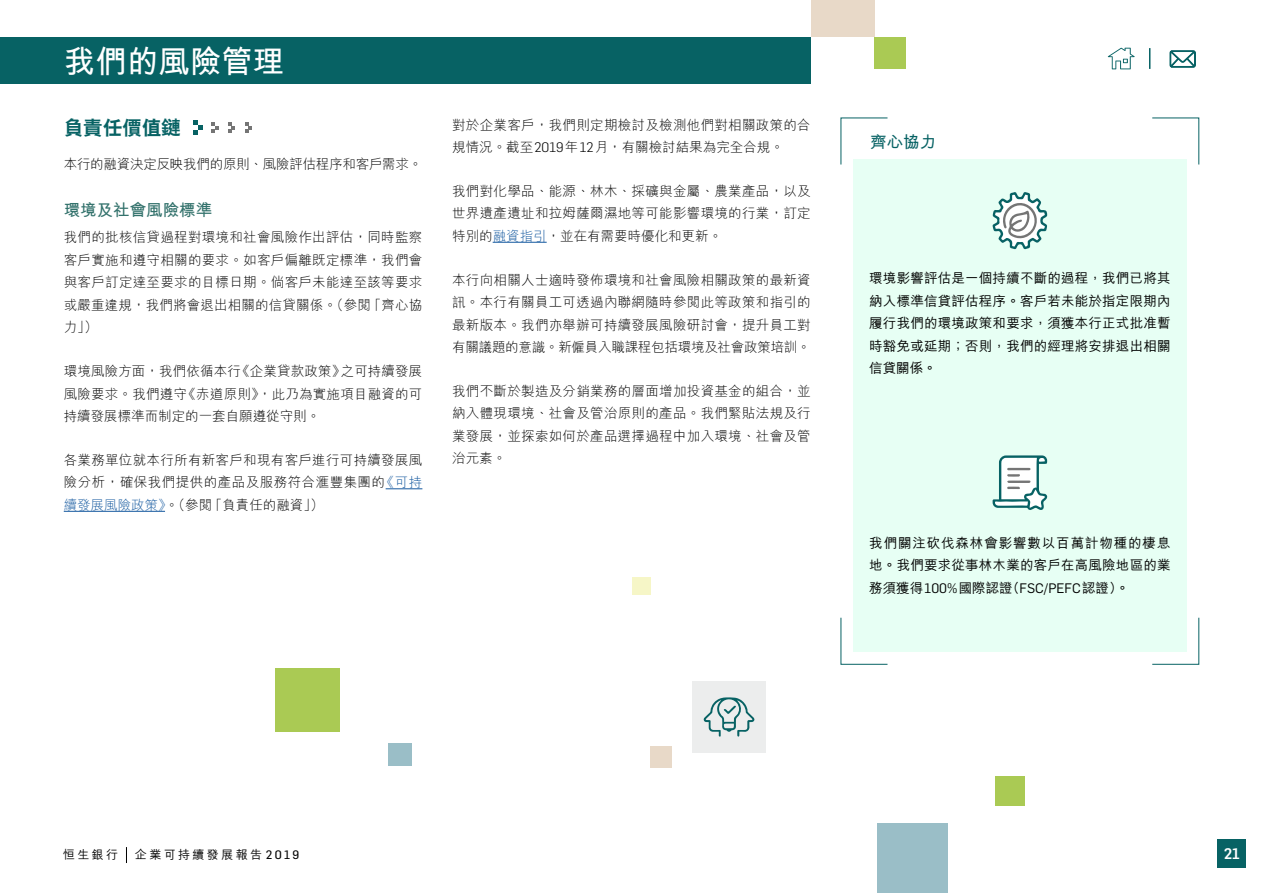
<style>
.page{position:relative;width:1263px;height:893px;background:#fff}
.page>*{position:absolute;margin:0;border:0;box-sizing:border-box;transform-origin:0 0}
.t1{font:700 31.5px "M Hei HK";color:#fff}
.t2{font:800 19.5px "C Hei 2 HK";color:#076264}
.t3{font:700 16.5px "M Hei HK";color:#33726c}
.t4{font:700 16.5px "M Hei HK";color:#076264}
.t5{font:500 15px "Flama";color:#fff}
.t6{font:300 13.5px/22.5px "M Hei HK";letter-spacing:.02em;color:#000;text-align:justify}
.t7{font:500 13.5px/22.5px "M Hei HK";letter-spacing:.015em;color:#000;text-align:justify}
.t8{font:300 13.5px "M Hei HK";letter-spacing:-.015em;color:#000}
.t9{font:500 12px "M Hei HK";letter-spacing:.2em;color:#000}
.s1{color:#15599f}
.s2{font-family:"Flama"}
.s3{font-family:"Flama";font-weight:400}
.s4{font-family:"Flama Basic";font-weight:400}
</style>
<div class="page">
<svg style="left:126px;top:847px;width:1px;height:16px"></svg>
<div style="left:811px;top:0;width:63px;height:37px;background:#e8d9c8"></div>
<div style="left:874px;top:37px;width:32px;height:32px;background:#aaca54"></div>
<div style="left:0;top:37px;width:811px;height:47px;background:#076264"></div>
<div style="left:632px;top:577px;width:19px;height:18px;background:#f6f6c7"></div>
<div style="left:651px;top:746px;width:21px;height:22px;background:#e8d9c8"></div>
<div style="left:692px;top:681px;width:74px;height:72px;background:#eceded"></div>
<svg style="left:703px;top:697px;width:52px;height:40px"></svg>
<div style="left:275px;top:668px;width:65px;height:63px;background:#aaca54"></div>
<div style="left:389px;top:743px;width:23px;height:22px;background:#9abec7"></div>
<div style="left:877px;top:823px;width:70px;height:70px;background:#9abec7"></div>
<div style="left:995px;top:776px;width:30px;height:29px;background:#aaca54"></div>
<div style="left:853px;top:159px;width:334px;height:493px;background:#e7fff4"></div>
<svg style="left:992px;top:455px;width:55px;height:55px"></svg>
<svg style="left:992px;top:192px;width:55px;height:57px"></svg>
<svg style="left:193px;top:120px;width:10px;height:15px"></svg>
<svg style="left:212px;top:122px;width:6px;height:11px"></svg>
<svg style="left:228px;top:122px;width:7px;height:11px"></svg>
<svg style="left:245px;top:122px;width:7px;height:11px"></svg>
<svg style="left:840px;top:117px;width:48px;height:48px"></svg>
<svg style="left:1152px;top:117px;width:47px;height:48px"></svg>
<svg style="left:840px;top:617px;width:48px;height:48px"></svg>
<svg style="left:1152px;top:617px;width:47px;height:48px"></svg>
<hr style="left:386px;top:488px;width:36px;height:1px;background:#15599f">
<hr style="left:64px;top:511px;width:101px;height:1px;background:#15599f">
<hr style="left:493px;top:242px;width:54px;height:1px;background:#15599f">
<div style="left:1217px;top:839px;width:29px;height:28px;background:#076264"></div>
<svg style="left:1149px;top:48px;width:1px;height:21px"></svg>
<img style="left:1112px;top:47px;width:19px;height:23px">
<svg style="left:1169px;top:50px;width:27px;height:18px"></svg>
<svg style="left:1108px;top:48px;width:27px;height:21px"></svg>
<h1 class="t1" style="left:64px;top:38px;width:222px">我們的風險管理</h1>
<h2 class="t2" style="left:64px;top:115px;width:118px">負責任價值鏈</h2>
<p class="t8" style="left:64px;top:155px;width:360px">本行的融資決定反映我們的原則、風險評估程序和客戶需求。</p>
<p class="t3" style="left:64px;top:198px;width:150px">環境及社會風險標準</p>
<p class="t6" style="left:64px;top:226px;width:360px">我們的批核信貸過程對環境和社會風險作出評估，同時監察客戶實施和遵守相關的要求。如客戶偏離既定標準，我們會與客戶訂定達至要求的目標日期。倘客戶未能達至該等要求或嚴重違規，我們將會退出相關的信貸關係。（參閱「齊心協力」）</p>
<p class="t6" style="left:64px;top:359px;width:360px">環境風險方面，我們依循本行《企業貸款政策》之可持續發展風險要求。我們遵守《赤道原則》，此乃為實施項目融資的可持續發展標準而制定的一套自願遵從守則。</p>
<p class="t6" style="left:64px;top:448px;width:360px">各業務單位就本行所有新客戶和現有客戶進行可持續發展風險分析，確保我們提供的產品及服務符合滙豐集團的<span class="s1">《可持續發展風險政策》</span>。（參閱「負責任的融資」）</p>
<p class="t6" style="left:452px;top:113px;width:360px">對於企業客戶，我們則定期檢討及檢測他們對相關政策的合規情況。截至<span class="s2">2019</span>年<span class="s2">12</span>月，有關檢討結果為完全合規。</p>
<p class="t6" style="left:452px;top:179px;width:360px">我們對化學品、能源、林木、採礦與金屬、農業產品，以及世界遺產遺址和拉姆薩爾濕地等可能影響環境的行業，訂定特別的<span class="s1">融資指引</span>，並在有需要時優化和更新。</p>
<p class="t6" style="left:452px;top:268px;width:360px">本行向相關人士適時發佈環境和社會風險相關政策的最新資訊。本行有關員工可透過內聯網隨時參閱此等政策和指引的最新版本。我們亦舉辦可持續發展風險研討會，提升員工對有關議題的意識。新僱員入職課程包括環境及社會政策培訓。</p>
<p class="t6" style="left:452px;top:379px;width:360px">我們不斷於製造及分銷業務的層面增加投資基金的組合，並納入體現環境、社會及管治原則的產品。我們緊貼法規及行業發展，並探索如何於產品選擇過程中加入環境、社會及管治元素。</p>
<p class="t4" style="left:870px;top:130px;width:67px">齊心協力</p>
<p class="t7" style="left:869px;top:266px;width:303px">環境影響評估是一個持續不斷的過程，我們已將其納入標準信貸評估程序。客戶若未能於指定限期內履行我們的環境政策和要求，須獲本行正式批准暫時豁免或延期；否則，我們的經理將安排退出相關信貸關係。</p>
<p class="t7" style="left:869px;top:531px;width:303px">我們關注砍伐森林會影響數以百萬計物種的棲息地。我們要求從事林木業的客戶在高風險地區的業務須獲得<span class="s3">100%</span>國際認證（<span class="s3">FSC/PEFC</span>認證）。</p>
<p class="t9" style="left:63px;top:846px;width:57px">恒生銀行</p>
<p class="t9" style="left:135px;top:846px;width:166px">企業可持續發展報告<span class="s4">2019</span></p>
<p class="t5" style="left:1224px;top:842px;width:18px">21</p>
</div>
